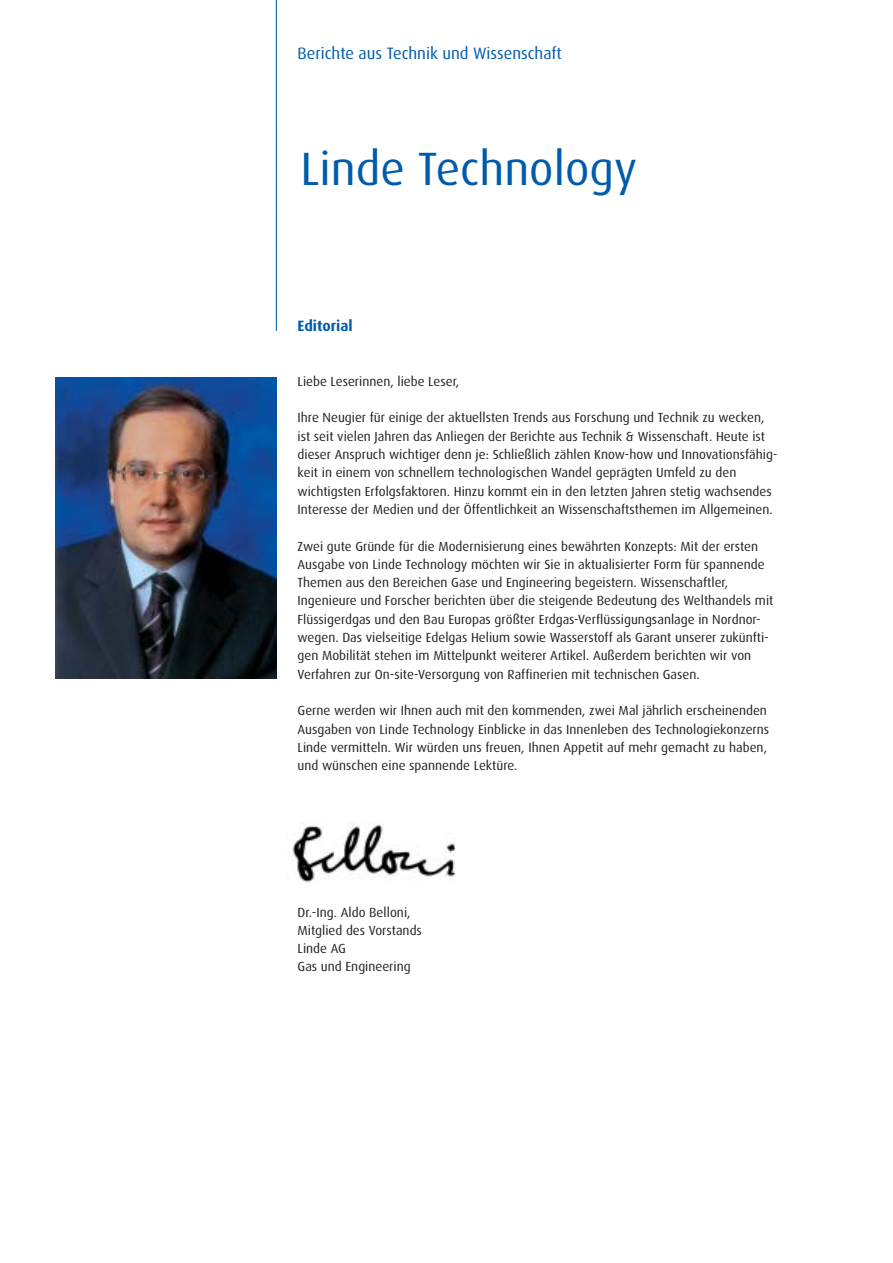
<style>
.page{position:relative;width:893px;height:1263px;background:#fff}
.page>*{position:absolute;margin:0;border:0;box-sizing:border-box;transform-origin:0 0}
.t1{font:46.8px "Dax";color:#005baa}
.t2{font:16.5px "Dax";color:#005baa}
.t3{font:700 15px "Dax";color:#005baa}
.t4{font:13.2px/18.3px "Dax";color:#231f1f}
</style>
<div class="page">
<img style="left:55px;top:377px;width:221px;height:301px">
<img style="left:292px;top:823px;width:164px;height:60px">
<hr style="left:276px;top:0;width:1px;height:331px;background:#005baa">
<p class="t2" style="left:297px;top:47px;width:266px">Berichte aus Technik und Wissenschaft</p>
<h1 class="t1" style="left:300px;top:148px;width:338px">Linde Technology</h1>
<p class="t3" style="left:297px;top:319px;width:57px">Editorial</p>
<p class="t4" style="left:297px;top:373px;width:163px">Liebe Leserinnen, liebe Leser,</p>
<p class="t4" style="left:297px;top:410px;width:481px">Ihre Neugier für einige der aktuellsten Trends aus Forschung und Technik zu wecken, ist seit vielen Jahren das Anliegen der Berichte aus Technik &amp; Wissenschaft. Heute ist dieser Anspruch wichtiger denn je: Schließlich zählen Know-how und Innovationsfähig&shy;keit in einem von schnellem technologischen Wandel geprägten Umfeld zu den wichtigsten Erfolgsfaktoren. Hinzu kommt ein in den letzten Jahren stetig wachsendes Interesse der Medien und der Öffentlichkeit an Wissenschaftsthemen im Allgemeinen.</p>
<p class="t4" style="left:297px;top:538px;width:477px">Zwei gute Gründe für die Modernisierung eines bewährten Konzepts: Mit der ersten Ausgabe von Linde Technology möchten wir Sie in aktualisierter Form für spannende Themen aus den Bereichen Gase und Engineering begeistern. Wissenschaftler, Ingenieure und Forscher berichten über die steigende Bedeutung des Welthandels mit Flüssigerdgas und den Bau Europas größter Erdgas-Verflüssigungsanlage in Nordnor&shy;wegen. Das vielseitige Edelgas Helium sowie Wasserstoff als Garant unserer zukünfti&shy;gen Mobilität stehen im Mittelpunkt weiterer Artikel. Außerdem berichten wir von Verfahren zur On-site-Versorgung von Raffinerien mit technischen Gasen.</p>
<p class="t4" style="left:297px;top:702px;width:473px">Gerne werden wir Ihnen auch mit den kommenden, zwei Mal jährlich erscheinenden Ausgaben von Linde Technology Einblicke in das Innenleben des Technologiekonzerns Linde vermitteln. Wir würden uns freuen, Ihnen Appetit auf mehr gemacht zu haben, und wünschen eine spannende Lektüre.</p>
<p class="t4" style="left:297px;top:904px;width:126px">Dr.-Ing. Aldo Belloni,<br>Mitglied des Vorstands<br>Linde AG<br>Gas und Engineering</p>
</div>
